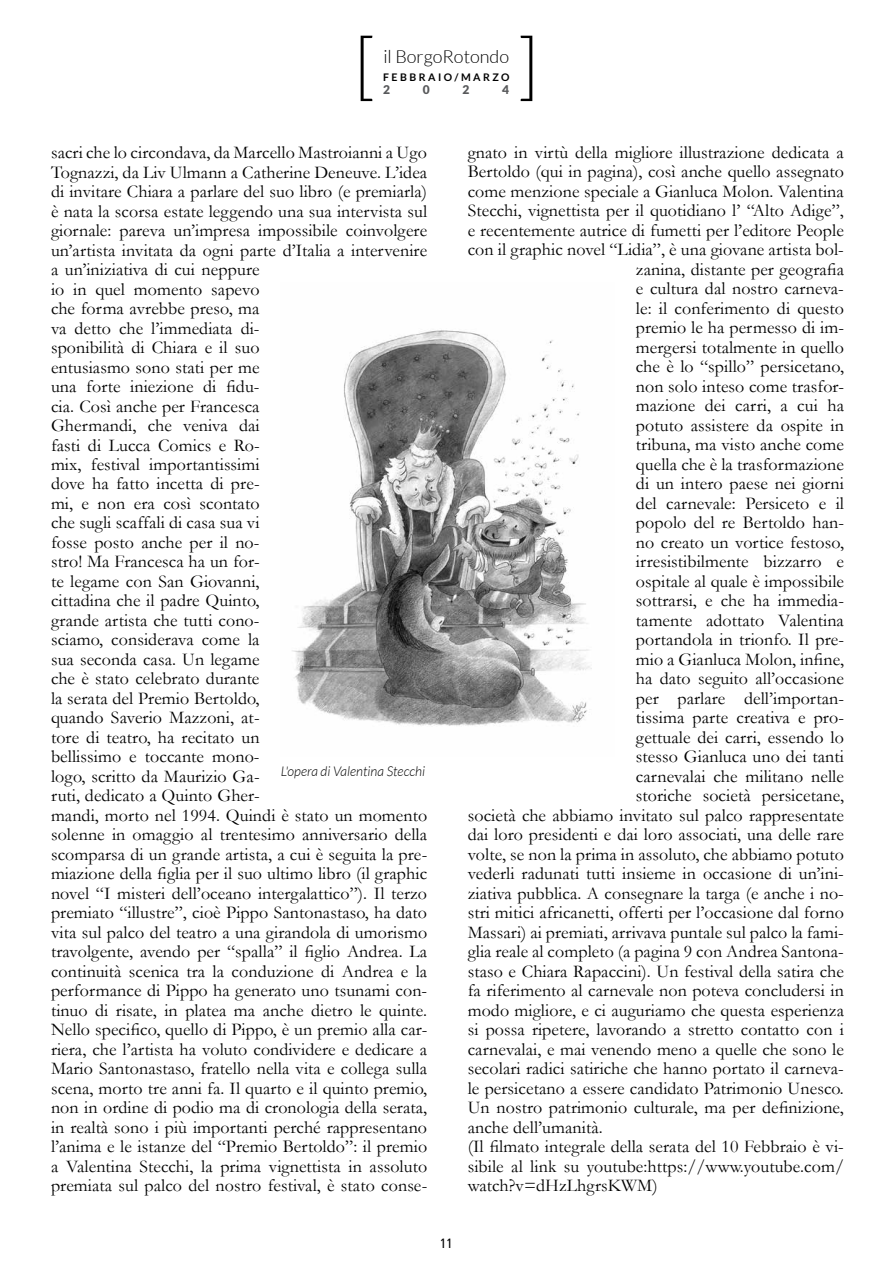
<style>
.page{position:relative;width:893px;height:1263px;background:#fff}
.page>*{position:absolute;margin:0;border:0;box-sizing:border-box;transform-origin:0 0}
.t1{font:300 73.5px "Lato";color:#000}
.t2{font:18px/19.5px "Garamond";letter-spacing:.005em;color:#000}
.t3{font:300 18px "Lato";color:#000}
.t4{font:italic 300 13.5px "Lato";color:#000}
.t5{font:condensed 13.5px "Frutiger LT Std";color:#000}
.t6{font:900 12px "Lato";color:#58595b}
.t7{font:700 10.5px "Lato";letter-spacing:.235em;color:#000}
</style>
<div class="page">
<img style="left:292px;top:330px;width:300px;height:396px">
<h1 class="t1" style="left:354px;top:26px;width:24px">[</h1>
<p class="t3" style="left:383px;top:47px;width:127px">il BorgoRotondo</p>
<p class="t7" style="left:383px;top:72px;width:128px">FEBBRAIO/MARZO</p>
<p class="t6" style="left:383px;top:83px;width:8px">2</p>
<p class="t6" style="left:423px;top:83px;width:8px">0</p>
<p class="t6" style="left:462px;top:83px;width:8px">2</p>
<p class="t6" style="left:502px;top:83px;width:8px">4</p>
<p class="t2" style="left:51px;top:142px;width:378px">sacri che lo circondava, da Marcello Mastroianni a Ugo Tognazzi, da Liv Ulmann a Catherine Deneuve. L’idea di invitare Chiara a parlare del suo libro (e premiarla) è nata la scorsa estate leggendo una sua intervista sul giornale: pareva un’impresa impossibile coinvolgere un’artista invitata da ogni parte d’Italia a intervenire a un’iniziativa di cui neppure<br>io in quel momento sapevo<br>che forma avrebbe preso, ma<br>va detto che l’immediata di-<br>sponibilità di Chiara e il suo<br>entusiasmo sono stati per me<br>una forte iniezione di fidu-<br>cia. Così anche per Francesca<br>Ghermandi, che veniva dai<br>fasti di Lucca Comics e Ro-<br>mix, festival importantissimi<br>dove ha fatto incetta di pre-<br>mi, e non era così scontato<br>che sugli scaffali di casa sua vi<br>fosse posto anche per il no-<br>stro! Ma Francesca ha un for-<br>te legame con San Giovanni,<br>cittadina che il padre Quinto,<br>grande artista che tutti cono-<br>sciamo, considerava come la<br>sua seconda casa. Un legame<br>che è stato celebrato durante<br>la serata del Premio Bertoldo,<br>quando Saverio Mazzoni, at-<br>tore di teatro, ha recitato un<br>bellissimo e toccante mono-<br>logo, scritto da Maurizio Ga-<br>ruti, dedicato a Quinto Gher-<br>mandi, morto nel 1994. Quindi è stato un momento solenne in omaggio al trentesimo anniversario della scomparsa di un grande artista, a cui è seguita la pre&shy;miazione della figlia per il suo ultimo libro (il graphic novel “I misteri dell’oceano intergalattico”). Il terzo premiato “illustre”, cioè Pippo Santonastaso, ha dato vita sul palco del teatro a una girandola di umorismo travolgente, avendo per “spalla” il figlio Andrea. La continuità scenica tra la conduzione di Andrea e la performance di Pippo ha generato uno tsunami con&shy;tinuo di risate, in platea ma anche dietro le quinte.<br>Nello specifico, quello di Pippo, è un premio alla car&shy;riera, che l’artista ha voluto condividere e dedicare a Mario Santonastaso, fratello nella vita e collega sulla scena, morto tre anni fa. Il quarto e il quinto premio, non in ordine di podio ma di cronologia della serata, in realtà sono i più importanti perché rappresentano l’anima e le istanze del “Premio Bertoldo”: il premio a Valentina Stecchi, la prima vignettista in assoluto premiata sul palco del nostro festival, è stato conse-</p>
<p class="t2" style="left:468px;top:142px;width:378px">gnato in virtù della migliore illustrazione dedicata a</p>
<p class="t2" style="left:468px;top:162px;width:378px">Bertoldo (qui in pagina), così anche quello assegnato</p>
<p class="t2" style="left:468px;top:181px;width:378px">come menzione speciale a Gianluca Molon. Valentina</p>
<p class="t2" style="left:468px;top:201px;width:378px">Stecchi, vignettista per il quotidiano l’ “Alto Adige”,</p>
<p class="t2" style="left:468px;top:220px;width:378px">e recentemente autrice di fumetti per l’editore People</p>
<p class="t2" style="left:468px;top:240px;width:378px">con il graphic novel “Lidia”, è una giovane artista bol-</p>
<p class="t2" style="left:636px;top:259px;width:210px">zanina, distante per geografia</p>
<p class="t2" style="left:636px;top:279px;width:209px">e cultura dal nostro carneva-</p>
<p class="t2" style="left:636px;top:298px;width:210px">le: il conferimento di questo</p>
<p class="t2" style="left:636px;top:318px;width:210px">premio le ha permesso di im-</p>
<p class="t2" style="left:636px;top:337px;width:210px">mergersi totalmente in quello</p>
<p class="t2" style="left:636px;top:357px;width:210px">che è lo “spillo” persicetano,</p>
<p class="t2" style="left:636px;top:376px;width:210px">non solo inteso come trasfor-</p>
<p class="t2" style="left:636px;top:396px;width:210px">mazione dei carri, a cui ha</p>
<p class="t2" style="left:636px;top:415px;width:210px">potuto assistere da ospite in</p>
<p class="t2" style="left:636px;top:435px;width:210px">tribuna, ma visto anche come</p>
<p class="t2" style="left:636px;top:454px;width:210px">quella che è la trasformazione</p>
<p class="t2" style="left:636px;top:474px;width:210px">di un intero paese nei giorni</p>
<p class="t2" style="left:636px;top:493px;width:210px">del carnevale: Persiceto e il</p>
<p class="t2" style="left:636px;top:512px;width:210px">popolo del re Bertoldo han-</p>
<p class="t2" style="left:636px;top:532px;width:210px">no creato un vortice festoso,</p>
<p class="t2" style="left:636px;top:551px;width:210px">irresistibilmente bizzarro e</p>
<p class="t2" style="left:636px;top:571px;width:210px">ospitale al quale è impossibile</p>
<p class="t2" style="left:636px;top:590px;width:210px">sottrarsi, e che ha immedia-</p>
<p class="t2" style="left:636px;top:610px;width:209px">tamente adottato Valentina</p>
<p class="t2" style="left:636px;top:629px;width:210px">portandola in trionfo. Il pre-</p>
<p class="t2" style="left:636px;top:649px;width:210px">mio a Gianluca Molon, infine,</p>
<p class="t2" style="left:636px;top:668px;width:210px">ha dato seguito all’occasione</p>
<p class="t2" style="left:636px;top:688px;width:210px">per parlare dell’importan-</p>
<p class="t2" style="left:636px;top:707px;width:210px">tissima parte creativa e pro-</p>
<p class="t2" style="left:636px;top:727px;width:210px">gettuale dei carri, essendo lo</p>
<p class="t2" style="left:636px;top:746px;width:210px">stesso Gianluca uno dei tanti</p>
<p class="t2" style="left:636px;top:766px;width:210px">carnevalai che militano nelle</p>
<p class="t2" style="left:636px;top:785px;width:210px">storiche società persicetane,</p>
<p class="t2" style="left:468px;top:805px;width:378px">società che abbiamo invitato sul palco rappresentate</p>
<p class="t2" style="left:468px;top:824px;width:378px">dai loro presidenti e dai loro associati, una delle rare</p>
<p class="t2" style="left:468px;top:844px;width:378px">volte, se non la prima in assoluto, che abbiamo potuto</p>
<p class="t2" style="left:468px;top:863px;width:378px">vederli radunati tutti insieme in occasione di un’ini-</p>
<p class="t2" style="left:468px;top:883px;width:378px">ziativa pubblica. A consegnare la targa (e anche i no-</p>
<p class="t2" style="left:468px;top:902px;width:378px">stri mitici africanetti, offerti per l’occasione dal forno</p>
<p class="t2" style="left:468px;top:922px;width:378px">Massari) ai premiati, arrivava puntale sul palco la fami-</p>
<p class="t2" style="left:468px;top:941px;width:378px">glia reale al completo (a pagina 9 con Andrea Santona-</p>
<p class="t2" style="left:468px;top:961px;width:378px">staso e Chiara Rapaccini). Un festival della satira che</p>
<p class="t2" style="left:468px;top:980px;width:378px">fa riferimento al carnevale non poteva concludersi in</p>
<p class="t2" style="left:468px;top:1000px;width:378px">modo migliore, e ci auguriamo che questa esperienza</p>
<p class="t2" style="left:468px;top:1019px;width:378px">si possa ripetere, lavorando a stretto contatto con i</p>
<p class="t2" style="left:468px;top:1039px;width:378px">carnevalai, e mai venendo meno a quelle che sono le</p>
<p class="t2" style="left:468px;top:1058px;width:378px">secolari radici satiriche che hanno portato il carneva-</p>
<p class="t2" style="left:468px;top:1078px;width:378px">le persicetano a essere candidato Patrimonio Unesco.</p>
<p class="t2" style="left:468px;top:1097px;width:378px">Un nostro patrimonio culturale, ma per definizione,</p>
<p class="t2" style="left:468px;top:1117px;width:137px">anche dell’umanità.</p>
<p class="t2" style="left:468px;top:1136px;width:378px">(Il filmato integrale della serata del 10 Febbraio è vi-</p>
<p class="t2" style="left:468px;top:1156px;width:378px">sibile al link su youtube:https://www.youtube.com/</p>
<p class="t2" style="left:468px;top:1175px;width:191px">watch?v=dHzLhgrsKWM)</p>
<p class="t4" style="left:281px;top:764px;width:146px">L'opera di Valentina Stecchi</p>
<p class="t5" style="left:440px;top:1236px;width:14px">11</p>
</div>
